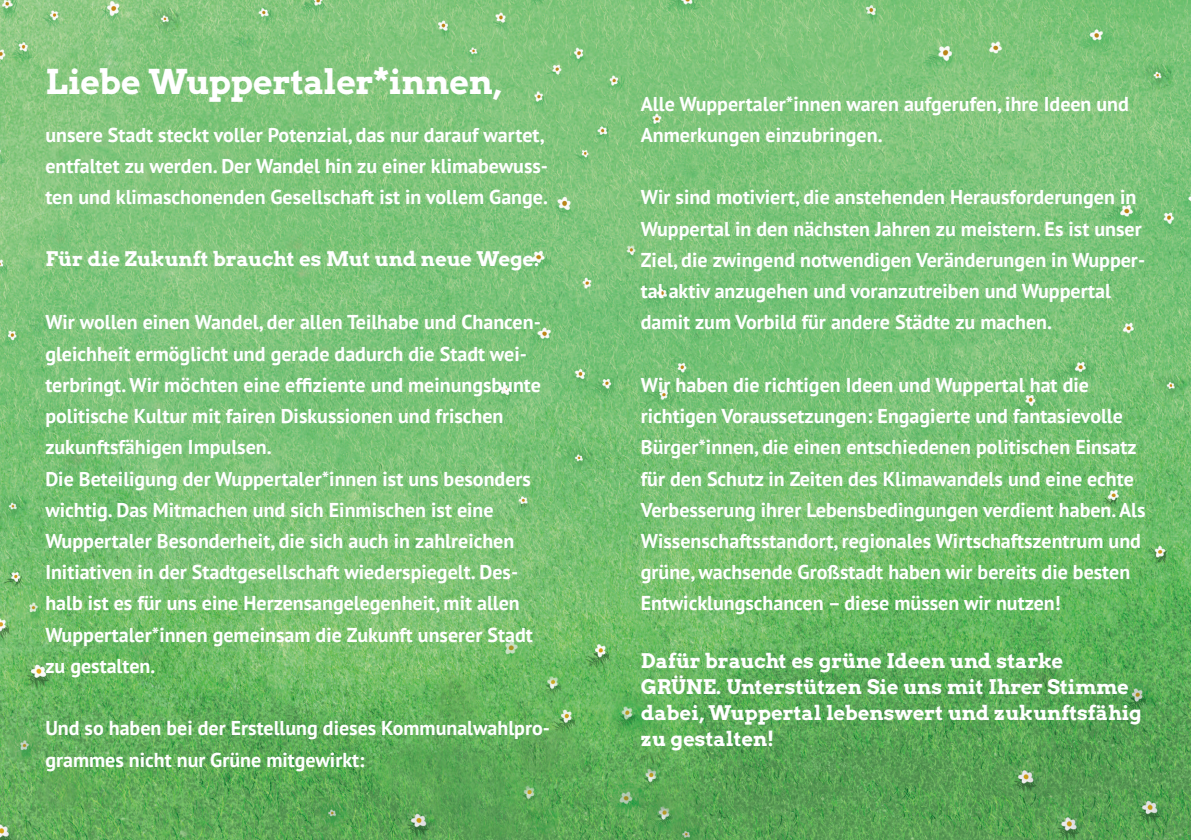
<style>
.page{position:relative;width:1191px;height:840px;background:#fff}
.page>*{position:absolute;margin:0;border:0;box-sizing:border-box;transform-origin:0 0}
.t1{font:34px "Arvo Gruen";letter-spacing:-.015em;color:#fff}
.t2{font:700 20px/31.2px "PT Sans";color:#fff}
.t3{font:20px/26px "Arvo Gruen";color:#fff}
</style>
<div class="page">
<img style="left:0;top:0;width:1191px;height:839px">
<h1 class="t1" style="left:45px;top:58px;width:458px">Liebe Wuppertaler*innen,</h1>
<p class="t2" style="left:45px;top:119px;width:504px">unsere Stadt steckt voller Potenzial, das nur darauf wartet, entfaltet zu werden. Der Wandel hin zu einer klimabewuss&shy;ten und klimaschonenden Gesellschaft ist in vollem Gange.</p>
<p class="t3" style="left:45px;top:245px;width:495px">Für die Zukunft braucht es Mut und neue Wege.</p>
<p class="t2" style="left:45px;top:306px;width:497px">Wir wollen einen Wandel, der allen Teilhabe und Chancen&shy;gleichheit ermöglicht und gerade dadurch die Stadt wei&shy;terbringt. Wir möchten eine effiziente und meinungsbunte politische Kultur mit fairen Diskussionen und frischen zukunftsfähigen Impulsen.<br>Die Beteiligung der Wuppertaler*innen ist uns besonders wichtig. Das Mitmachen und sich Einmischen ist eine Wuppertaler Besonderheit, die sich auch in zahlreichen Initiativen in der Stadtgesellschaft wiederspiegelt. Des&shy;halb ist es für uns eine Herzensangelegenheit, mit allen Wuppertaler*innen gemeinsam die Zukunft unserer Stadt zu gestalten.</p>
<p class="t2" style="left:45px;top:712px;width:506px">Und so haben bei der Erstellung dieses Kommunalwahlpro&shy;grammes nicht nur Grüne mitgewirkt:</p>
<p class="t2" style="left:641px;top:88px;width:489px">Alle Wuppertaler*innen waren aufgerufen, ihre Ideen und<br>Anmerkungen einzubringen.</p>
<p class="t2" style="left:641px;top:181px;width:506px">Wir sind motiviert, die anstehenden Herausforderungen in Wuppertal in den nächsten Jahren zu meistern. Es ist unser Ziel, die zwingend notwendigen Veränderungen in Wupper&shy;tal aktiv anzugehen und voranzutreiben und Wuppertal damit zum Vorbild für andere Städte zu machen.</p>
<p class="t2" style="left:641px;top:368px;width:506px">Wir haben die richtigen Ideen und Wuppertal hat die richtigen Voraussetzungen: Engagierte und fantasievolle Bürger*innen, die einen entschiedenen politischen Einsatz für den Schutz in Zeiten des Klimawandels und eine echte Verbesserung ihrer Lebensbedingungen verdient haben. Als Wissenschaftsstandort, regionales Wirtschaftszentrum und grüne, wachsende Großstadt haben wir bereits die besten Entwicklungschancen – diese müssen wir nutzen!</p>
<p class="t3" style="left:641px;top:646px;width:502px">Dafür braucht es grüne Ideen und starke GRÜNE. Unterstützen Sie uns mit Ihrer Stimme dabei, Wuppertal lebenswert und zukunftsfähig zu gestalten!</p>
</div>
